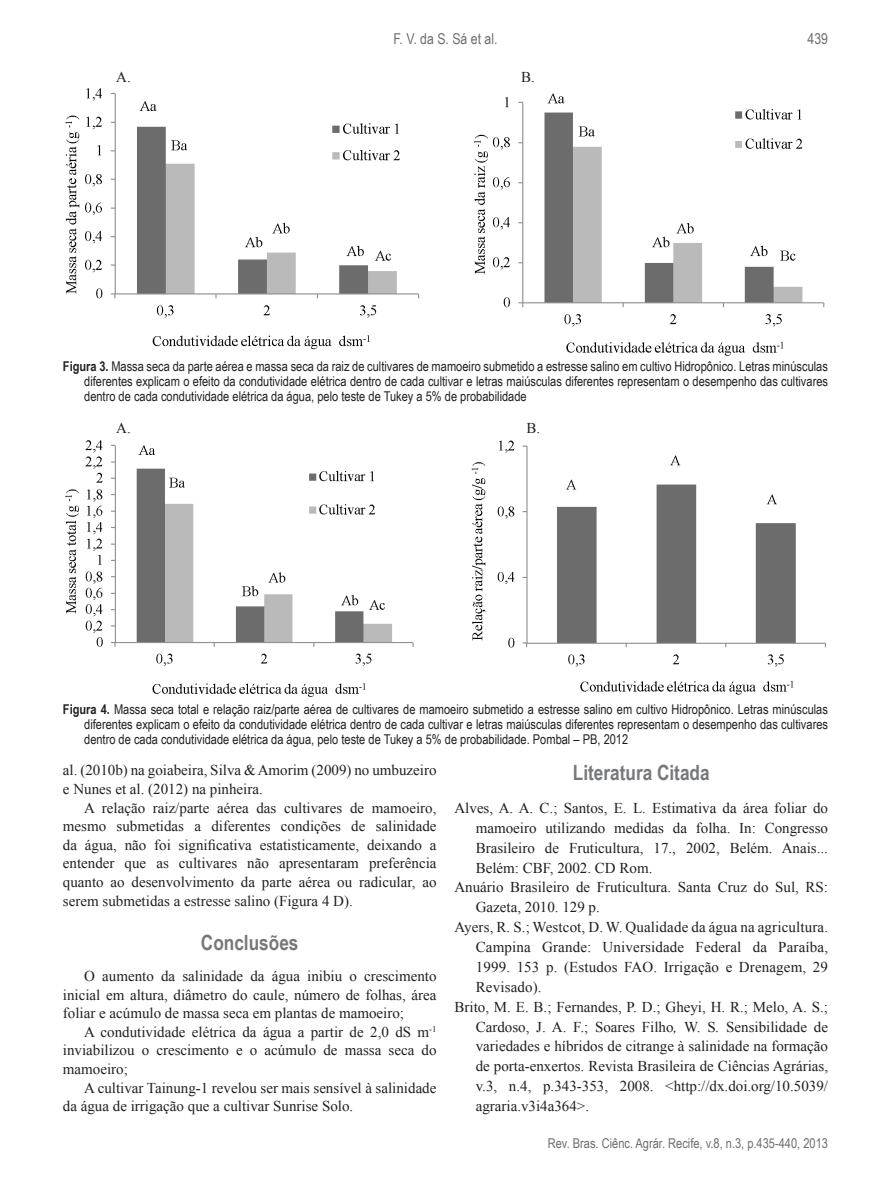
<style>
.page{position:relative;width:891px;height:1188px;background:#fff}
.page>*{position:absolute;margin:0;border:0;box-sizing:border-box;transform-origin:0 0}
.Body_Text{font:700 21px "Arial Narrow";color:#76787b}
.List_Paragraph{font:15px/18.6px "Times New Roman";color:#231f20;text-align:justify}
.Pa12{font:15px/19.8px "Times New Roman";color:#231f20}
.t1{font:15px "Arial Narrow";color:#6c6d70}
.t2{font:13.5px/15px "Arial Narrow";color:#231f20;text-align:justify}
.t3{font:13.5px "Arial Narrow";color:#6c6d70}
.s1{font-weight:700}
.s2{font-style:italic}
</style>
<div class="page">
<img style="left:65px;top:88px;width:760px;height:268px">
<img style="left:65px;top:440px;width:761px;height:257px">
<p class="t1" style="left:393px;top:28px;width:106px">F. V. da S. Sá et al.</p>
<p class="List_Paragraph" style="left:116px;top:68px;width:16px">A.</p>
<p class="List_Paragraph" style="left:521px;top:68px;width:15px">B.</p>
<p class="t1" style="left:808px;top:28px;width:22px">439</p>
<p class="t2" style="left:84px;top:359px;width:745px;text-indent:-21px"><span class="s1">Figura 3.</span> Massa seca da parte aérea e massa seca da raiz de cultivares de mamoeiro submetido a estresse salino em cultivo Hidropônico. Letras minúsculas diferentes explicam o efeito da condutividade elétrica dentro de cada cultivar e letras maiúsculas diferentes representam o desempenho das cultivares dentro de cada condutividade elétrica da água, pelo teste de Tukey a 5% de probabilidade</p>
<p class="List_Paragraph" style="left:116px;top:418px;width:16px">A.</p>
<p class="List_Paragraph" style="left:526px;top:418px;width:15px">B.</p>
<p class="t2" style="left:84px;top:701px;width:745px;text-indent:-21px"><span class="s1">Figura 4.</span> Massa seca total e relação raiz/parte aérea de cultivares de mamoeiro submetido a estresse salino em cultivo Hidropônico. Letras minúsculas diferentes explicam o efeito da condutividade elétrica dentro de cada cultivar e letras maiúsculas diferentes representam o desempenho das cultivares dentro de cada condutividade elétrica da água, pelo teste de Tukey a 5% de probabilidade. Pombal – PB, 2012</p>
<p class="List_Paragraph" style="left:63px;top:761px;width:375px">al. (2010b) na goiabeira, Silva &amp; Amorim (2009) no umbuzeiro e Nunes et al. (2012) na pinheira.</p>
<p class="List_Paragraph" style="left:63px;top:798px;width:375px;text-indent:21px">A relação raiz/parte aérea das cultivares de mamoeiro, mesmo submetidas a diferentes condições de salinidade da água, não foi significativa estatisticamente, deixando a entender que as cultivares não apresentaram preferência quanto ao desenvolvimento da parte aérea ou radicular, ao serem submetidas a estresse salino (Figura 4 D).</p>
<p class="Body_Text" style="left:201px;top:926px;width:99px">Conclusões</p>
<p class="List_Paragraph" style="left:63px;top:967px;width:375px;text-indent:21px">O aumento da salinidade da água inibiu o crescimento inicial em altura, diâmetro do caule, número de folhas, área foliar e acúmulo de massa seca em plantas de mamoeiro;</p>
<p class="List_Paragraph" style="left:63px;top:1022px;width:375px;text-indent:21px">A condutividade elétrica da água a partir de 2,0 dS m<sup>-1 </sup>inviabilizou o crescimento e o acúmulo de massa seca do mamoeiro;</p>
<p class="List_Paragraph" style="left:63px;top:1078px;width:375px;text-indent:21px">A cultivar Tainung-1 revelou ser mais sensível à salinidade da água de irrigação que a cultivar Sunrise Solo.</p>
<p class="Body_Text" style="left:573px;top:757px;width:138px">Literatura Citada</p>
<p class="List_Paragraph" style="left:476px;top:798px;width:354px;line-height:19.8px;text-indent:-21px">Alves, A. A. C.; Santos, E. L. Estimativa da área foliar do mamoeiro utilizando medidas da folha. In: Congresso Brasileiro de Fruticultura, 17., 2002, Belém. Anais...<br>Belém: CBF, 2002. CD Rom.</p>
<p class="Pa12" style="left:476px;top:877px;width:354px;text-indent:-21px">Anuário Brasileiro de Fruticultura. Santa Cruz do Sul, RS:<br>Gazeta, 2010. 129 p.</p>
<p class="List_Paragraph" style="left:476px;top:917px;width:354px;line-height:19.8px;text-indent:-21px">Ayers, R. S.; Westcot, D. W. Qualidade da água na agricultura.<br>Campina Grande: Universidade Federal da Paraíba, 1999. 153 p. (Estudos FAO. Irrigação e Drenagem, 29<br>Revisado).</p>
<p class="List_Paragraph" style="left:476px;top:996px;width:354px;line-height:20px;text-indent:-21px">Brito, M. E. B.; Fernandes, P. D.; Gheyi, H. R.; Melo, A. S.; Cardoso, J. A. F.; Soares Filho<span class="s2">,</span> W. S<span class="s2">.</span> Sensibilidade de variedades e híbridos de citrange à salinidade na formação de porta-enxertos. Revista Brasileira de Ciências Agrárias, v.3, n.4, p.343-353, 2008. &lt;http://dx.doi.org/10.5039/ agraria.v3i4a364&gt;.</p>
<p class="t3" style="left:548px;top:1134px;width:282px">Rev. Bras. Ciênc. Agrár. Recife, v.8, n.3, p.435-440, 2013</p>
</div>
